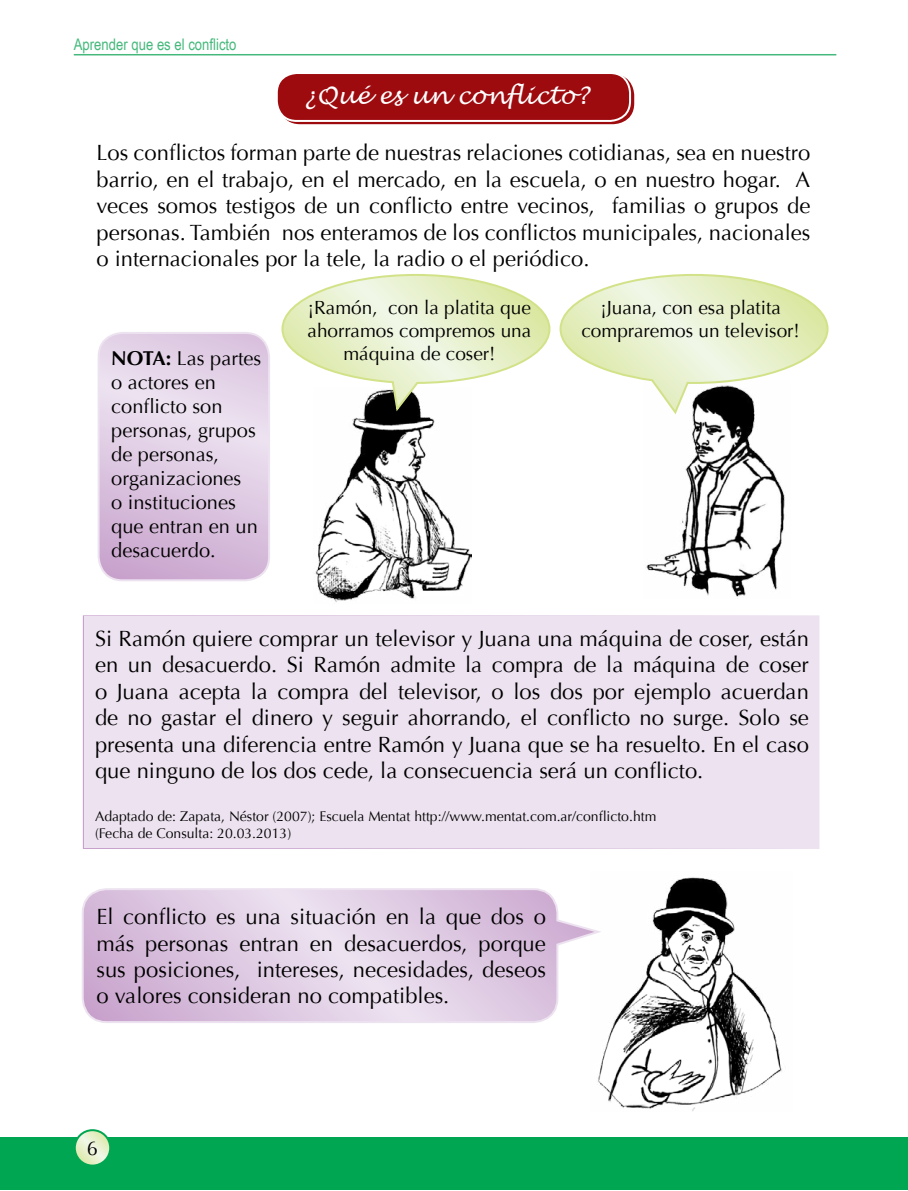
<style>
.page{position:relative;width:908px;height:1191px;background:#fff}
.page>*{position:absolute;margin:0;border:0;box-sizing:border-box;transform-origin:0 0}
.t1{font:italic 24px "Lucida Handwriting";color:#fff}
.t2{font:22px/26.4px "Optima";color:#000;text-align:justify}
.t3{font:20px/24px "Optima";color:#000}
.t4{font:20px "Optima";color:#000}
.t5{font:19px/22.8px "Optima";color:#000;text-align:center}
.t6{font:16px "Arial Narrow";color:#45b97c}
.t7{font:14px/16.8px "Optima";color:#000}
.s1{font-weight:700}
</style>
<div class="page">
<div style="left:0;top:1137px;width:907px;height:53px;background:#00a651"></div>
<hr style="left:74px;top:54px;width:762px;height:1px;background:#45b97c">
<svg style="left:75px;top:1130px;width:35px;height:35px"></svg>
<div style="left:74px;top:1129px;width:37px;height:37px;border:2px solid #00a651;border-radius:50%"></div>
<img style="left:315px;top:414px;width:156px;height:188px">
<svg style="left:281px;top:274px;width:270px;height:140px"></svg>
<svg style="left:559px;top:274px;width:270px;height:106px"></svg>
<svg style="left:82px;top:888px;width:508px;height:135px;background:#e0cce4"></svg>
<div style="left:83px;top:615px;width:736px;height:234px;background:#ede3f0;border:2px solid #fff"></div>
<svg style="left:99px;top:333px;width:170px;height:247px;background:#decae2"></svg>
<div style="left:98px;top:332px;width:172px;height:249px;border:2px solid #ede3f0;border-radius:24px"></div>
<div style="left:279px;top:74px;width:355px;height:50px;border:2px solid #9e0b0f;border-radius:20px"></div>
<div style="left:277px;top:73px;width:352px;height:48px;background:#9e0b0f;border-radius:20px"></div>
<div style="left:276px;top:72px;width:354px;height:50px;border:2px solid #fff;border-radius:20px"></div>
<img style="left:644px;top:380px;width:141px;height:217px">
<img style="left:590px;top:877px;width:192px;height:234px">
<p class="t6" style="left:74px;top:33px;width:164px">Aprender que es el conflicto</p>
<p class="t1" style="left:303px;top:81px;width:287px">¿Qué es un conflicto?</p>
<p class="t2" style="left:96px;top:140px;width:715px">Los conflictos forman parte de nuestras relaciones cotidianas, sea en nuestro barrio, en el trabajo, en el mercado, en la escuela, o en nuestro hogar. A veces somos testigos de un conflicto entre vecinos, familias o grupos de personas. También nos enteramos de los conflictos municipales, nacionales o internacionales por la tele, la radio o el periódico.</p>
<p class="t3" style="left:111px;top:346px;width:152px"><span class="s1">NOTA:</span> Las partes o actores en conflicto son personas, grupos de personas, organizaciones<br>o instituciones que entran en un desacuerdo.</p>
<p class="t5" style="left:307px;top:296px;width:225px">¡Ramón, con la platita que ahorramos compremos una máquina de coser!</p>
<p class="t5" style="left:581px;top:296px;width:220px">¡Juana, con esa platita compraremos un televisor!</p>
<p class="t2" style="left:95px;top:625px;width:715px">Si Ramón quiere comprar un televisor y Juana una máquina de coser, están en un desacuerdo. Si Ramón admite la compra de la máquina de coser o Juana acepta la compra del televisor, o los dos por ejemplo acuerdan de no gastar el dinero y seguir ahorrando, el conflicto no surge. Solo se presenta una diferencia entre Ramón y Juana que se ha resuelto. En el caso que ninguno de los dos cede, la consecuencia será un conflicto.</p>
<p class="t7" style="left:95px;top:808px;width:562px">Adaptado de: Zapata, Néstor (2007); Escuela Mentat http://www.mentat.com.ar/conflicto.htm (Fecha de Consulta: 20.03.2013)</p>
<p class="t2" style="left:96px;top:904px;width:451px">El conflicto es una situación en la que dos o más personas entran en desacuerdos, porque sus posiciones, intereses, necesidades, deseos o valores consideran no compatibles.</p>
<p class="t4" style="left:87px;top:1136px;width:13px">6</p>
</div>
